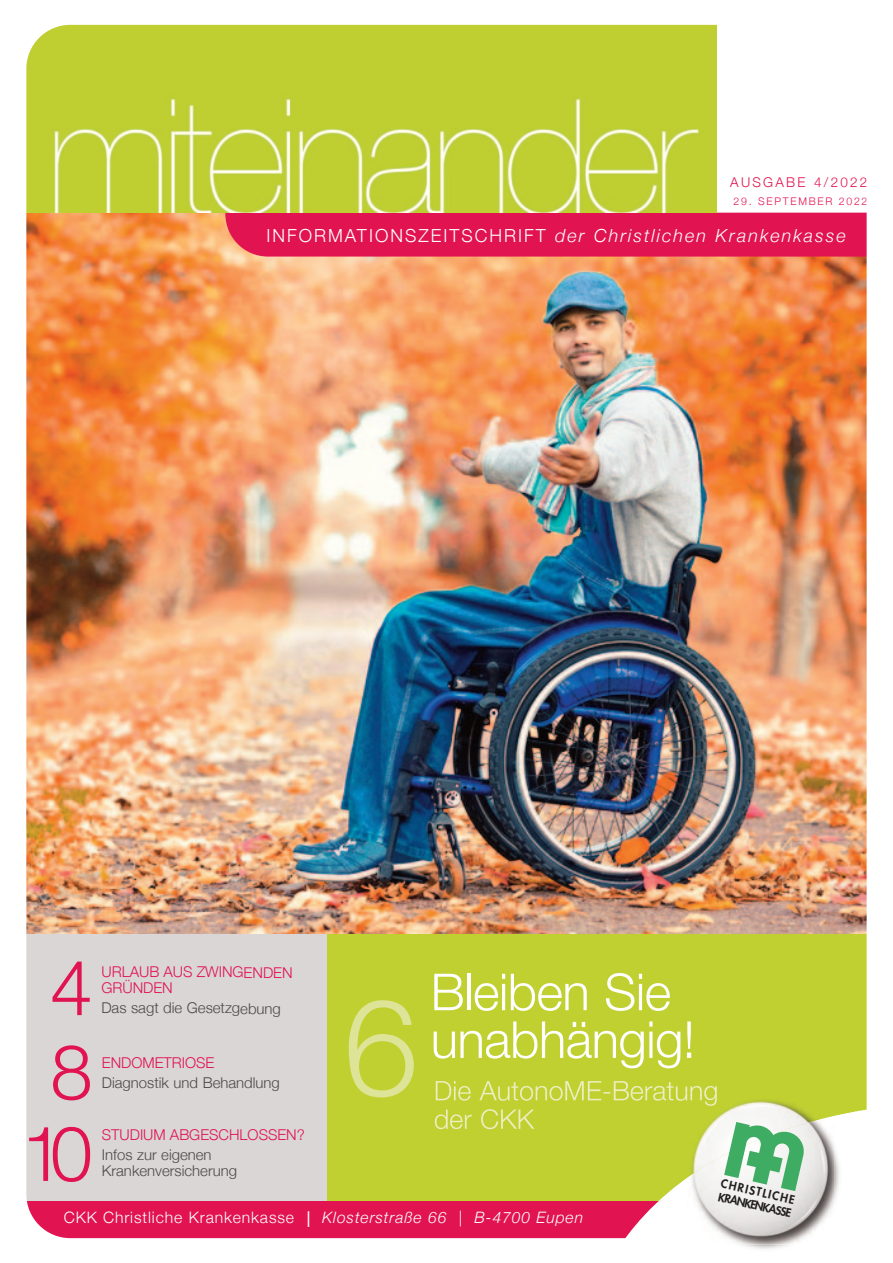
<style>
.page{position:relative;width:893px;height:1263px;background:#fff}
.page>*{position:absolute;margin:0;border:0;box-sizing:border-box;transform-origin:0 0}
.t1{font:300 76.5px "Helvetica Neue";color:#e11351}
.t2{font:300 51px "Helvetica Neue";letter-spacing:-.01em;color:#fff}
.t3{font:italic 300 18px "Helvetica Neue";letter-spacing:.11em;color:#fff}
.t4{font:italic 300 15.75px "Helvetica Neue";letter-spacing:.055em;color:#fff}
.t5{font:300 14.85px "Helvetica Neue";color:#4f4947}
.t6{font:300 14.85px/16px "Helvetica Neue";color:#e11351}
.t7{font:300 13.5px "Helvetica Neue";letter-spacing:.165em;color:#e11351}
.t8{font:800 11.55px "Futura";color:#231f20}
.t9{font:800 11.4px "Futura";color:#231f20}
.t10{font:300 10.5px "Helvetica Neue";letter-spacing:.165em;color:#e11351}
.s1{font-style:normal}
.s2{font-family:"Frutiger";font-weight:400}
</style>
<div class="page">
<img style="left:26px;top:24px;width:841px;height:1215px">
<svg style="left:600px;top:1103px;width:267px;height:136px;fill:#c0d030"></svg>
<img style="left:675px;top:1090px;width:181px;height:21px">
<img style="left:675px;top:1111px;width:181px;height:138px">
<img style="left:686px;top:1096px;width:148px;height:20px">
<img style="left:686px;top:1116px;width:148px;height:128px">
<svg style="left:724px;top:1122px;width:82px;height:69px"></svg>
<img style="left:349px;top:1000px;width:65px;height:97px">
<img style="left:436px;top:1081px;width:118px;height:20px">
<img style="left:435px;top:1109px;width:99px;height:20px">
<p class="t7" style="left:730px;top:174px;width:139px">AUSGABE 4/2022</p>
<p class="t10" style="left:733px;top:195px;width:135px">29. SEPTEMBER 2022</p>
<p class="t3" style="left:266px;top:225px;width:581px"><span class="s1">INFORMATIONSZEITSCHRIFT</span> der Christlichen Krankenkasse</p>
<p class="t1" style="left:50px;top:941px;width:44px">4</p>
<p class="t1" style="left:50px;top:1025px;width:44px">8</p>
<p class="t1" style="left:22px;top:1107px;width:73px">10</p>
<p class="t6" style="left:102px;top:963px;width:193px">URLAUB AUS ZWINGENDEN<br>GRÜNDEN</p>
<p class="t5" style="left:101px;top:999px;width:181px">Das sagt die Gesetzgebung</p>
<p class="t6" style="left:102px;top:1055px;width:114px">ENDOMETRIOSE</p>
<p class="t5" style="left:102px;top:1073px;width:179px">Diagnostik und Behandlung</p>
<p class="t6" style="left:102px;top:1127px;width:204px">STUDIUM ABGESCHLOSSEN?</p>
<p class="t5" style="left:102px;top:1145px;width:111px">Infos zur eigenen</p>
<p class="t5" style="left:102px;top:1162px;width:137px">Krankenversicherung</p>
<p class="t2" style="left:431px;top:961px;width:242px">Bleiben Sie</p>
<p class="t2" style="left:431px;top:1008px;width:266px">unabhängig!</p>
<p class="t4" style="left:64px;top:1208px;width:521px"><span class="s1">CKK Christliche Krankenkasse</span> <span class="s2">|</span> Klosterstraße 66 | B-4700 Eupen</p>
<p class="t8" style="left:722px;top:1178px;width:77px;rotate:13deg">CHRISTLICHE</p>
<p class="t9" style="left:720px;top:1191px;width:76px;rotate:13deg">KRANKENKASSE</p>
</div>
